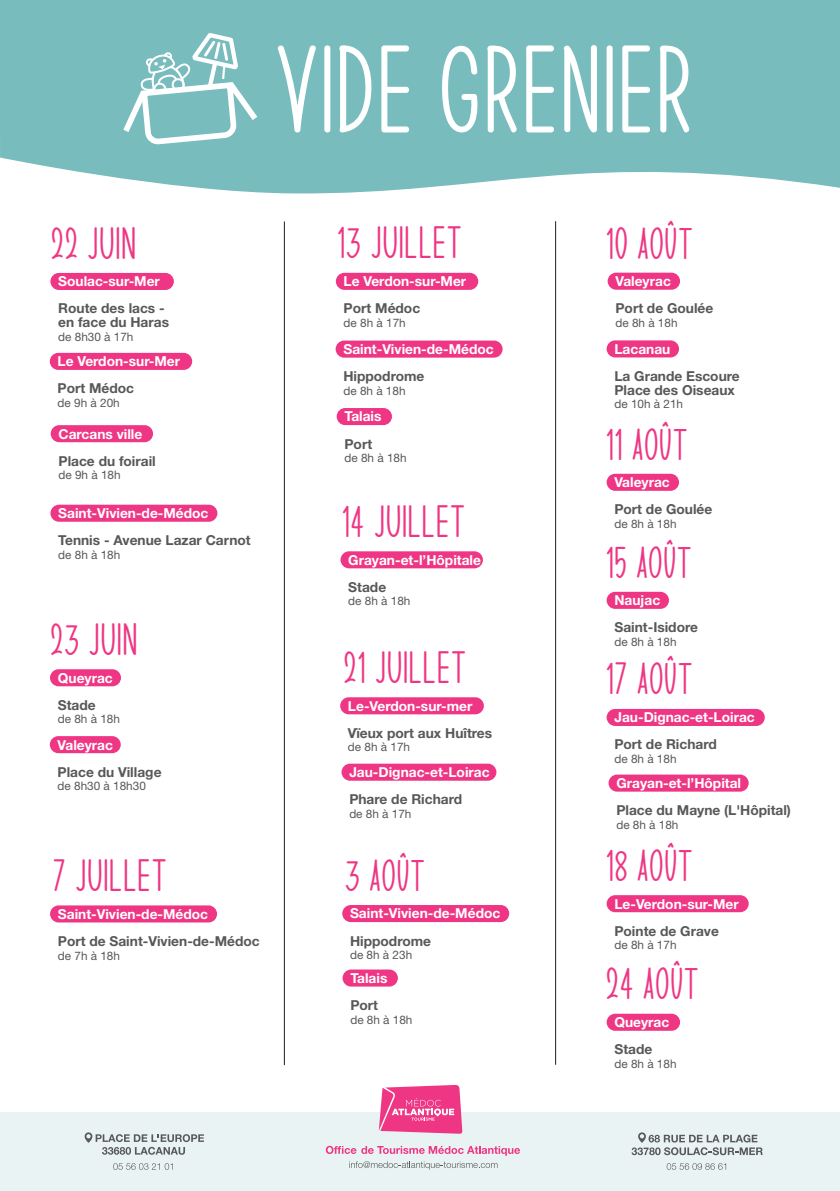
<style>
.page{position:relative;width:840px;height:1191px;background:#fff}
.page>*{position:absolute;margin:0;border:0;box-sizing:border-box;transform-origin:0 0}
.t1{font:124px "Good Mood";color:#fff}
.t2{font:45.4px "Good Mood";color:#ee3684}
.t3{font:45.4px "Delighted Panda";color:#ee3684}
.t4{font:700 13.8px "Helvetica Neue LT Std";color:#fff}
.t5{font:700 13.8px/13.6px "Helvetica Neue LT Std";color:#57585a}
.t6{font:11.8px "Helvetica Neue LT Std";color:#57585a}
.s1{font-family:"Delighted Panda"}
</style>
<div class="page">
<svg style="left:0;top:0;width:839px;height:194px;background:#83c1c2"></svg>
<svg style="left:118px;top:0;width:145px;height:148px;background:#8dc6c7"></svg>
<div style="left:0;top:1112px;width:839px;height:79px;background:#eaf3f3"></div>
<svg style="left:378px;top:1085px;width:84px;height:48px;background:#f05999"></svg>
<svg style="left:325px;top:1145px;width:195px;height:10px"></svg>
<svg style="left:349px;top:1161px;width:148px;height:8px"></svg>
<svg style="left:631px;top:1132px;width:131px;height:23px"></svg>
<svg style="left:666px;top:1163px;width:59px;height:6px"></svg>
<svg style="left:84px;top:1132px;width:120px;height:22px"></svg>
<svg style="left:113px;top:1163px;width:59px;height:6px"></svg>
<div style="left:50px;top:273px;width:124px;height:17px;background:#ee3684;border-radius:9px"></div>
<div style="left:50px;top:353px;width:142px;height:17px;background:#ee3684;border-radius:9px"></div>
<div style="left:50px;top:505px;width:167px;height:17px;background:#ee3684;border-radius:9px"></div>
<div style="left:50px;top:669px;width:71px;height:17px;background:#ee3684;border-radius:9px"></div>
<div style="left:50px;top:736px;width:71px;height:17px;background:#ee3684;border-radius:9px"></div>
<div style="left:335px;top:273px;width:143px;height:17px;background:#ee3684;border-radius:9px"></div>
<div style="left:335px;top:340px;width:167px;height:18px;background:#ee3684;border-radius:9px"></div>
<div style="left:336px;top:408px;width:56px;height:17px;background:#ee3684;border-radius:9px"></div>
<div style="left:340px;top:551px;width:142px;height:17px;background:#ee3684;border-radius:9px"></div>
<div style="left:340px;top:697px;width:143px;height:17px;background:#ee3684;border-radius:9px"></div>
<div style="left:341px;top:763px;width:155px;height:17px;background:#ee3684;border-radius:9px"></div>
<div style="left:342px;top:905px;width:167px;height:17px;background:#ee3684;border-radius:9px"></div>
<div style="left:342px;top:969px;width:55px;height:17px;background:#ee3684;border-radius:9px"></div>
<div style="left:607px;top:273px;width:72px;height:17px;background:#ee3684;border-radius:9px"></div>
<div style="left:606px;top:340px;width:72px;height:17px;background:#ee3684;border-radius:9px"></div>
<div style="left:606px;top:895px;width:142px;height:17px;background:#ee3684;border-radius:9px"></div>
<div style="left:606px;top:1013px;width:73px;height:17px;background:#ee3684;border-radius:9px"></div>
<div style="left:51px;top:425px;width:102px;height:17px;background:#ee3684;border-radius:9px"></div>
<div style="left:606px;top:592px;width:62px;height:17px;background:#ee3684;border-radius:9px"></div>
<div style="left:606px;top:474px;width:72px;height:17px;background:#ee3684;border-radius:9px"></div>
<hr style="left:284px;top:221px;width:1px;height:844px;background:#231f20">
<hr style="left:554px;top:221px;width:1px;height:843px;background:#231f20">
<div style="left:50px;top:905px;width:167px;height:17px;background:#ee3684;border-radius:9px"></div>
<div style="left:606px;top:709px;width:158px;height:17px;background:#ee3684;border-radius:9px"></div>
<div style="left:608px;top:774px;width:140px;height:17px;background:#ee3684;border-radius:9px"></div>
<h1 class="t1" style="left:274px;top:24px;width:421px">VIDE GRENIER</h1>
<h2 class="t2" style="left:50px;top:219px;width:88px"><span class="s1">22</span> JUIN</h2>
<p class="t4" style="left:58px;top:273px;width:103px">Soulac-sur-Mer</p>
<p class="t5" style="left:58px;top:301px;width:112px">Route des lacs - en face du Haras</p>
<p class="t6" style="left:58px;top:329px;width:77px">de 8h30 à 17h</p>
<p class="t4" style="left:58px;top:353px;width:124px">Le Verdon-sur-Mer</p>
<p class="t5" style="left:58px;top:381px;width:78px">Port Médoc</p>
<p class="t6" style="left:58px;top:396px;width:64px">de 9h à 20h</p>
<p class="t4" style="left:58px;top:425px;width:85px">Carcans ville</p>
<p class="t5" style="left:58px;top:454px;width:99px">Place du foirail</p>
<p class="t6" style="left:58px;top:468px;width:64px">de 9h à 18h</p>
<p class="t4" style="left:58px;top:504px;width:152px">Saint-Vivien-de-Médoc</p>
<p class="t5" style="left:58px;top:533px;width:194px">Tennis - Avenue Lazar Carnot</p>
<p class="t6" style="left:58px;top:547px;width:64px">de 8h à 18h</p>
<h2 class="t2" style="left:50px;top:615px;width:90px"><span class="s1">23</span> JUIN</h2>
<p class="t4" style="left:58px;top:669px;width:56px">Queyrac</p>
<p class="t5" style="left:58px;top:698px;width:39px">Stade</p>
<p class="t6" style="left:58px;top:712px;width:64px">de 8h à 18h</p>
<p class="t4" style="left:58px;top:736px;width:57px">Valeyrac</p>
<p class="t5" style="left:58px;top:764px;width:105px">Place du Village</p>
<p class="t6" style="left:58px;top:779px;width:90px">de 8h30 à 18h30</p>
<h2 class="t2" style="left:52px;top:851px;width:116px"><span class="s1">7</span> JUILLET</h2>
<p class="t4" style="left:58px;top:905px;width:152px">Saint-Vivien-de-Médoc</p>
<p class="t5" style="left:58px;top:934px;width:203px">Port de Saint-Vivien-de-Médoc</p>
<p class="t6" style="left:58px;top:948px;width:64px">de 7h à 18h</p>
<h2 class="t2" style="left:336px;top:219px;width:127px"><span class="s1">13</span> JUILLET</h2>
<p class="t4" style="left:343px;top:273px;width:124px">Le Verdon-sur-Mer</p>
<p class="t5" style="left:343px;top:301px;width:78px">Port Médoc</p>
<p class="t6" style="left:343px;top:316px;width:64px">de 8h à 17h</p>
<p class="t4" style="left:343px;top:340px;width:152px">Saint-Vivien-de-Médoc</p>
<p class="t5" style="left:343px;top:369px;width:83px">Hippodrome</p>
<p class="t6" style="left:343px;top:383px;width:64px">de 8h à 18h</p>
<p class="t4" style="left:344px;top:408px;width:39px">Talais</p>
<p class="t5" style="left:344px;top:436px;width:29px">Port</p>
<p class="t6" style="left:344px;top:451px;width:64px">de 8h à 18h</p>
<h2 class="t2" style="left:341px;top:497px;width:126px"><span class="s1">14</span> JUILLET</h2>
<p class="t4" style="left:348px;top:551px;width:134px">Grayan-et-l’Hôpitale</p>
<p class="t5" style="left:348px;top:580px;width:39px">Stade</p>
<p class="t6" style="left:348px;top:594px;width:64px">de 8h à 18h</p>
<h2 class="t2" style="left:343px;top:643px;width:125px"><span class="s1">21</span> JUILLET</h2>
<p class="t4" style="left:348px;top:697px;width:126px">Le-Verdon-sur-mer</p>
<p class="t5" style="left:348px;top:726px;width:146px">Vïeux port aux Huîtres</p>
<p class="t6" style="left:348px;top:740px;width:64px">de 8h à 17h</p>
<p class="t4" style="left:349px;top:763px;width:142px">Jau-Dignac-et-Loirac</p>
<p class="t5" style="left:349px;top:792px;width:114px">Phare de Richard</p>
<p class="t6" style="left:349px;top:806px;width:64px">de 8h à 17h</p>
<h2 class="t3" style="left:344px;top:852px;width:82px">3 AOÛT</h2>
<p class="t4" style="left:350px;top:905px;width:152px">Saint-Vivien-de-Médoc</p>
<p class="t5" style="left:350px;top:933px;width:83px">Hippodrome</p>
<p class="t6" style="left:350px;top:948px;width:64px">de 8h à 23h</p>
<p class="t4" style="left:350px;top:969px;width:39px">Talais</p>
<p class="t5" style="left:350px;top:998px;width:29px">Port</p>
<p class="t6" style="left:350px;top:1012px;width:64px">de 8h à 18h</p>
<h2 class="t3" style="left:605px;top:220px;width:89px">10 AOÛT</h2>
<p class="t4" style="left:615px;top:272px;width:57px">Valeyrac</p>
<p class="t5" style="left:615px;top:301px;width:99px">Port de Goulée</p>
<p class="t6" style="left:615px;top:315px;width:64px">de 8h à 18h</p>
<p class="t4" style="left:614px;top:340px;width:57px">Lacanau</p>
<p class="t5" style="left:614px;top:369px;width:127px">La Grande Escoure<br>Place des Oiseaux</p>
<p class="t6" style="left:614px;top:397px;width:70px">de 10h à 21h</p>
<h2 class="t3" style="left:605px;top:421px;width:84px">11 AOÛT</h2>
<p class="t4" style="left:614px;top:474px;width:57px">Valeyrac</p>
<p class="t5" style="left:614px;top:502px;width:99px">Port de Goulée</p>
<p class="t6" style="left:614px;top:516px;width:64px">de 8h à 18h</p>
<h2 class="t3" style="left:605px;top:539px;width:88px">15 AOÛT</h2>
<p class="t4" style="left:614px;top:592px;width:47px">Naujac</p>
<p class="t5" style="left:614px;top:620px;width:85px">Saint-Isidore</p>
<p class="t6" style="left:614px;top:634px;width:64px">de 8h à 18h</p>
<h2 class="t3" style="left:605px;top:655px;width:89px">17 AOÛT</h2>
<p class="t4" style="left:614px;top:709px;width:142px">Jau-Dignac-et-Loirac</p>
<p class="t5" style="left:614px;top:737px;width:104px">Port de Richard</p>
<p class="t6" style="left:614px;top:752px;width:64px">de 8h à 18h</p>
<p class="t4" style="left:616px;top:774px;width:126px">Grayan-et-l’Hôpital</p>
<p class="t5" style="left:616px;top:803px;width:176px">Place du Mayne (L'Hôpital)</p>
<p class="t6" style="left:616px;top:817px;width:64px">de 8h à 18h</p>
<h2 class="t3" style="left:605px;top:842px;width:89px">18 AOÛT</h2>
<p class="t4" style="left:614px;top:895px;width:126px">Le-Verdon-sur-Mer</p>
<p class="t5" style="left:614px;top:923px;width:106px">Pointe de Grave</p>
<p class="t6" style="left:614px;top:938px;width:64px">de 8h à 17h</p>
<h2 class="t3" style="left:605px;top:959px;width:95px">24 AOÛT</h2>
<p class="t4" style="left:614px;top:1013px;width:56px">Queyrac</p>
<p class="t5" style="left:614px;top:1042px;width:39px">Stade</p>
<p class="t6" style="left:614px;top:1056px;width:64px">de 8h à 18h</p>
</div>
